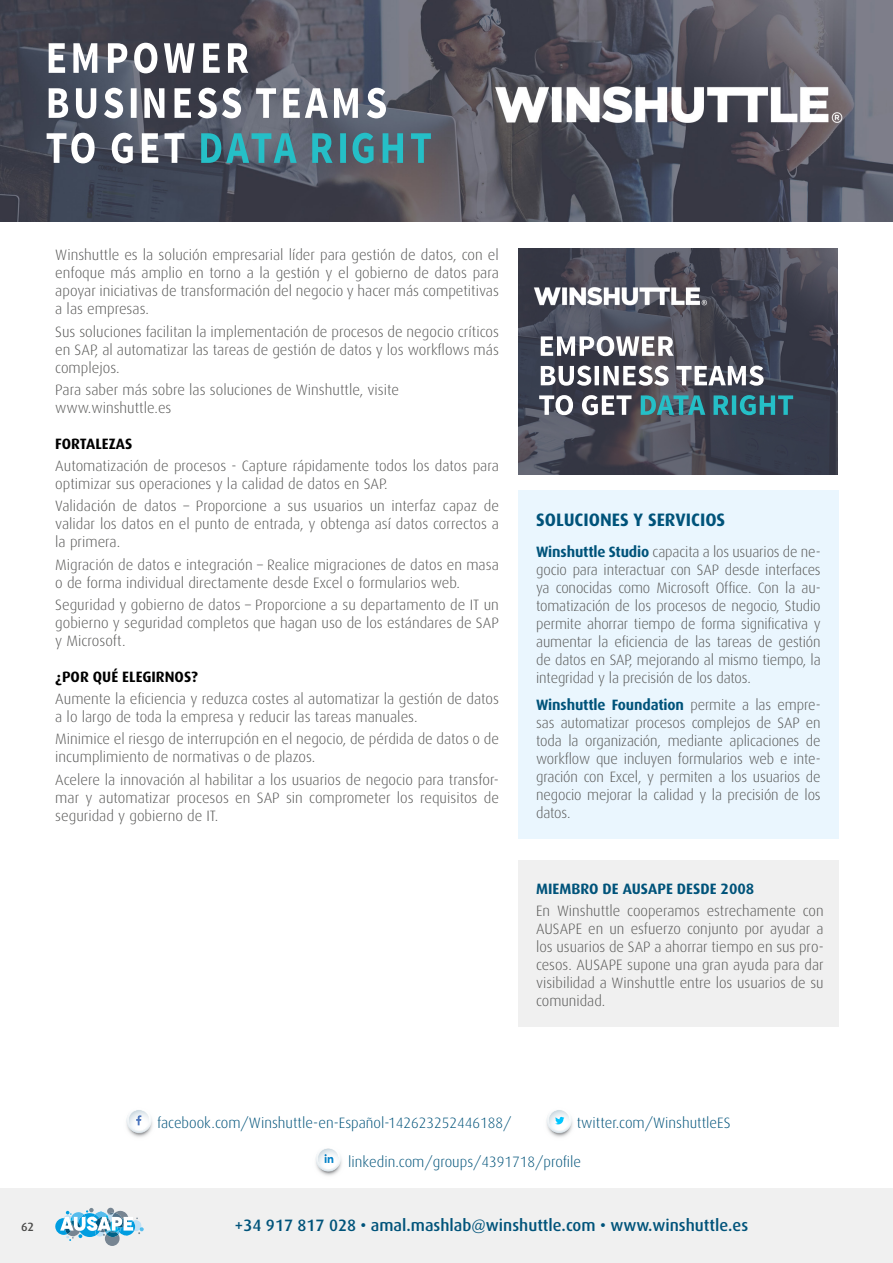
<style>
.page{position:relative;width:893px;height:1263px;background:#fff}
.page>*{position:absolute;margin:0;border:0;box-sizing:border-box;transform-origin:0 0}
.t1{font:700 18px "Dax";color:#00537a}
.t2{font:500 16.5px "Dax";color:#00537a}
.t3{font:300 15px/18px "Dax";color:#575756;text-align:justify}
.t4{font:300 15px "Dax";color:#00537a}
.t5{font:700 15px "Dax";color:#000}
.t6{font:700 15px "Dax";color:#00537a}
.t7{font:500 12px "Dax";color:#4a4a49}
.s1{font-weight:700;color:#00537a}
</style>
<div class="page">
<div style="left:519px;top:490px;width:320px;height:348px;background:#eaf6fe"></div>
<div style="left:519px;top:860px;width:320px;height:167px;background:#f0f0f0"></div>
<div style="left:0;top:1188px;width:893px;height:75px;background:#f0f0f0"></div>
<svg style="left:55px;top:1208px;width:89px;height:38px"></svg>
<img style="left:0;top:0;width:892px;height:221px">
<img style="left:49px;top:43px;width:337px;height:75px">
<img style="left:519px;top:249px;width:319px;height:225px">
<hr style="left:892px;top:0;width:1px;height:221px;background:#f0f0f0">
<svg style="left:542px;top:1106px;width:35px;height:35px"></svg>
<svg style="left:547px;top:1108px;width:25px;height:25px"></svg>
<svg style="left:311px;top:1145px;width:35px;height:35px"></svg>
<svg style="left:316px;top:1146px;width:25px;height:25px"></svg>
<svg style="left:122px;top:1106px;width:34px;height:35px"></svg>
<div style="left:126px;top:1108px;width:26px;height:25px;background:#f0f2f4;border-radius:13px"></div>
<svg style="left:127px;top:1108px;width:25px;height:25px"></svg>
<p class="t3" style="left:55px;top:246px;width:445px">Winshuttle es la solución empresarial líder para gestión de datos, con el enfoque más amplio en torno a la gestión y el gobierno de datos para apoyar iniciativas de transformación del negocio y hacer más competitivas a las empresas.</p>
<p class="t3" style="left:55px;top:323px;width:445px">Sus soluciones facilitan la implementación de procesos de negocio críticos en SAP, al automatizar las tareas de gestión de datos y los workflows más complejos.</p>
<p class="t3" style="left:55px;top:381px;width:345px">Para saber más sobre las soluciones de Winshuttle, visite www.winshuttle.es</p>
<p class="t5" style="left:55px;top:435px;width:79px">FORTALEZAS</p>
<p class="t3" style="left:55px;top:457px;width:445px">Automatización de procesos - Capture rápidamente todos los datos para optimizar sus operaciones y la calidad de datos en SAP.</p>
<p class="t3" style="left:55px;top:497px;width:445px">Validación de datos – Proporcione a sus usuarios un interfaz capaz de validar los datos en el punto de entrada, y obtenga así datos correctos a la primera.</p>
<p class="t3" style="left:55px;top:556px;width:445px">Migración de datos e integración – Realice migraciones de datos en masa o de forma individual directamente desde Excel o formularios web.</p>
<p class="t3" style="left:55px;top:596px;width:445px">Seguridad y gobierno de datos – Proporcione a su departamento de IT un gobierno y seguridad completos que hagan uso de los estándares de SAP y Microsoft.</p>
<p class="t5" style="left:55px;top:668px;width:144px">¿POR QUÉ ELEGIRNOS?</p>
<p class="t3" style="left:55px;top:690px;width:445px">Aumente la eficiencia y reduzca costes al automatizar la gestión de datos a lo largo de toda la empresa y reducir las tareas manuales.</p>
<p class="t3" style="left:55px;top:730px;width:445px">Minimice el riesgo de interrupción en el negocio, de pérdida de datos o de incumplimiento de normativas o de plazos.</p>
<p class="t3" style="left:55px;top:771px;width:445px">Acelere la innovación al habilitar a los usuarios de negocio para transfor&shy;mar y automatizar procesos en SAP sin comprometer los requisitos de seguridad y gobierno de IT.</p>
<p class="t1" style="left:536px;top:510px;width:191px">SOLUCIONES Y SERVICIOS</p>
<p class="t3" style="left:536px;top:543px;width:286px"><span class="s1">Winshuttle Studio</span> capacita a los usuarios de ne&shy;gocio para interactuar con SAP desde interfaces ya conocidas como Microsoft Office. Con la au&shy;tomatización de los procesos de negocio, Studio permite ahorrar tiempo de forma significativa y aumentar la eficiencia de las tareas de gestión de datos en SAP, mejorando al mismo tiempo, la integridad y la precisión de los datos.</p>
<p class="t3" style="left:536px;top:696px;width:286px"><span class="s1">Winshuttle Foundation</span> permite a las empre&shy;sas automatizar procesos complejos de SAP en toda la organización, mediante aplicaciones de workflow que incluyen formularios web e inte&shy;gración con Excel, y permiten a los usuarios de negocio mejorar la calidad y la precisión de los datos.</p>
<p class="t6" style="left:536px;top:880px;width:220px">MIEMBRO DE AUSAPE DESDE 2008</p>
<p class="t3" style="left:536px;top:902px;width:289px">En Winshuttle cooperamos estrechamente con AUSAPE en un esfuerzo conjunto por ayudar a los usuarios de SAP a ahorrar tiempo en sus pro&shy;cesos. AUSAPE supone una gran ayuda para dar visibilidad a Winshuttle entre los usuarios de su comunidad.</p>
<p class="t4" style="left:157px;top:1115px;width:356px">facebook.com/Winshuttle-en-Español-142623252446188/</p>
<p class="t4" style="left:577px;top:1115px;width:155px">twitter.com/WinshuttleES</p>
<p class="t4" style="left:348px;top:1153px;width:235px">linkedin.com/groups/4391718/profile</p>
<p class="t7" style="left:21px;top:1220px;width:15px">62</p>
<p class="t2" style="left:234px;top:1216px;width:515px">+34 917 817 028 • amal.mashlab@winshuttle.com • www.winshuttle.es</p>
</div>
